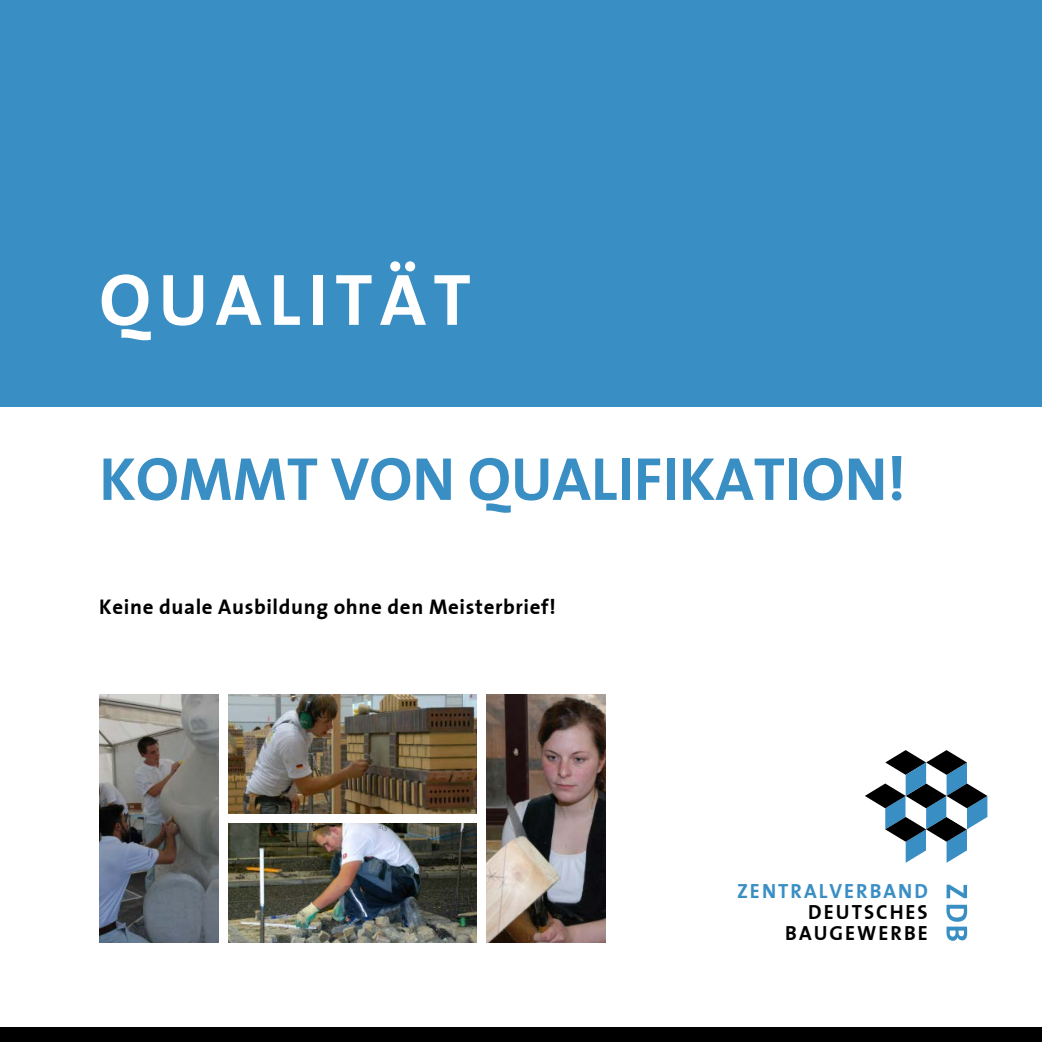
<style>
.page{position:relative;width:1042px;height:1042px;background:#fff}
.page>*{position:absolute;margin:0;border:0;box-sizing:border-box;transform-origin:0 0}
.t1{font:73.5px "The Sans Bold Plain";letter-spacing:.1em;color:#fff}
.t2{font:61.25px "The Sans Bold Plain";color:#398ec4}
.t3{font:21px "The Sans Bold Plain";letter-spacing:.03em;color:#000}
.t4{font:20.3px/21.2px "The Sans Bold Plain";letter-spacing:.1em;color:#000;text-align:right}
.t5{font:20.3px "The Sans Bold Plain";letter-spacing:.1em;color:#398ec4}
</style>
<div class="page">
<div style="left:0;top:0;width:1042px;height:407px;background:#398ec4"></div>
<img style="left:228px;top:694px;width:248px;height:120px">
<img style="left:486px;top:694px;width:119px;height:249px">
<img style="left:99px;top:694px;width:119px;height:249px">
<img style="left:228px;top:823px;width:248px;height:120px">
<svg style="left:865px;top:750px;width:122px;height:113px"></svg>
<svg style="left:946px;top:905px;width:21px;height:36px"></svg>
<svg style="left:946px;top:884px;width:21px;height:14px"></svg>
<div style="left:0;top:1028px;width:1042px;height:14px;background:#000"></div>
<h1 class="t1" style="left:99px;top:238px;width:373px">QUALITÄT</h1>
<h2 class="t2" style="left:99px;top:428px;width:808px">KOMMT VON QUALIFIKATION!</h2>
<p class="t3" style="left:99px;top:589px;width:458px">Keine duale Ausbildung ohne den Meisterbrief!</p>
<p class="t5" style="left:737px;top:874px;width:192px">ZENTRALVERBAND</p>
<p class="t4" style="left:785px;top:901px;width:144px">DEUTSCHES<br>BAUGEWERBE</p>
</div>
